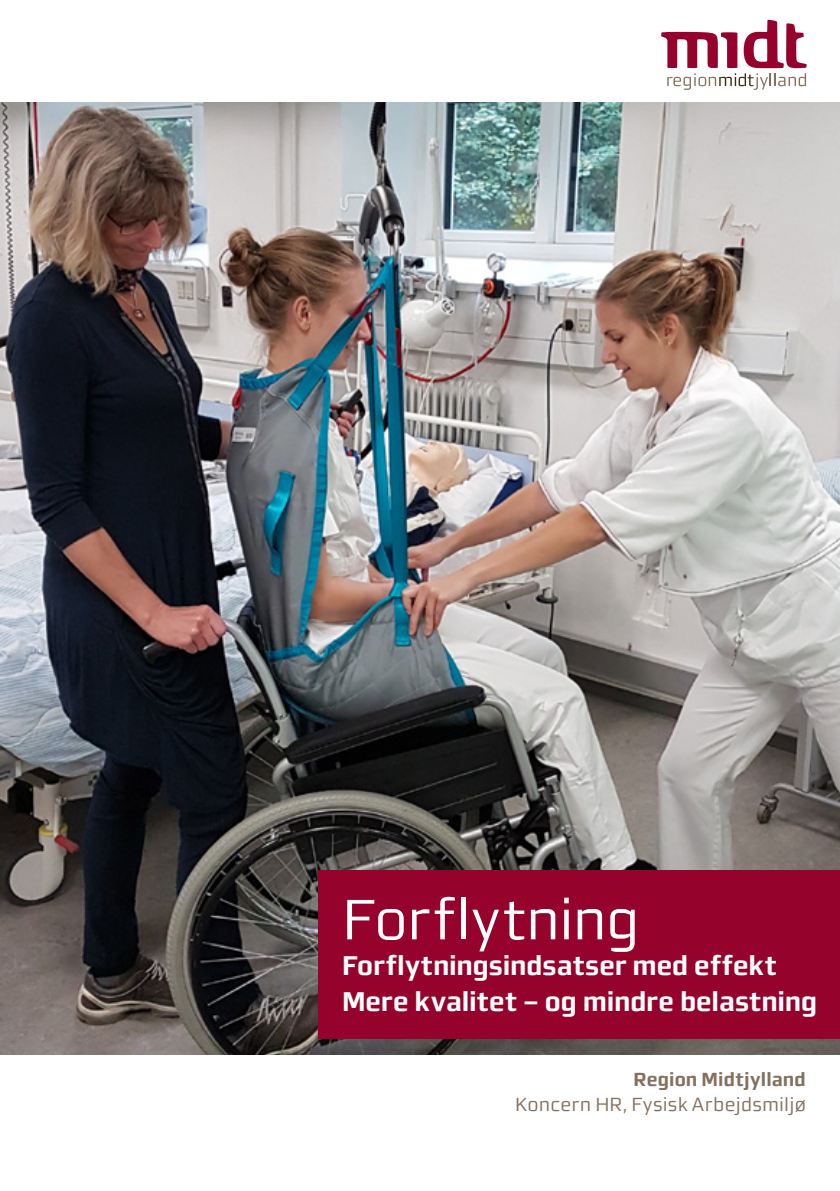
<style>
.page{position:relative;width:840px;height:1191px;background:#fff}
.page>*{position:absolute;margin:0;border:0;box-sizing:border-box;transform-origin:0 0}
.rubrik_forside{font:57px "midtsans";letter-spacing:-.005em;color:#fff}
.underrubrik_forside{font:700 27.2px "midtsans";color:#fff}
.Afsender_2__linje{font:19px "midtsans";letter-spacing:.01em;color:#84705d}
.Afsender_1__linje{font:700 19px "midtsans";letter-spacing:.005em;color:#84705d}
</style>
<div class="page">
<svg style="left:661px;top:19px;width:145px;height:71px"></svg>
<img style="left:0;top:102px;width:839px;height:952px">
<div style="left:319px;top:870px;width:520px;height:168px;background:#95032d"></div>
<p class="rubrik_forside" style="left:342px;top:886px;width:299px">Forflytning</p>
<p class="underrubrik_forside" style="left:342px;top:950px;width:436px">Forflytningsindsatser med effekt</p>
<p class="underrubrik_forside" style="left:342px;top:986px;width:476px">Mere kvalitet – og mindre belastning</p>
<p class="Afsender_1__linje" style="left:633px;top:1068px;width:174px">Region Midtjylland</p>
<p class="Afsender_2__linje" style="left:515px;top:1093px;width:292px">Koncern HR, Fysisk Arbejdsmiljø</p>
</div>
